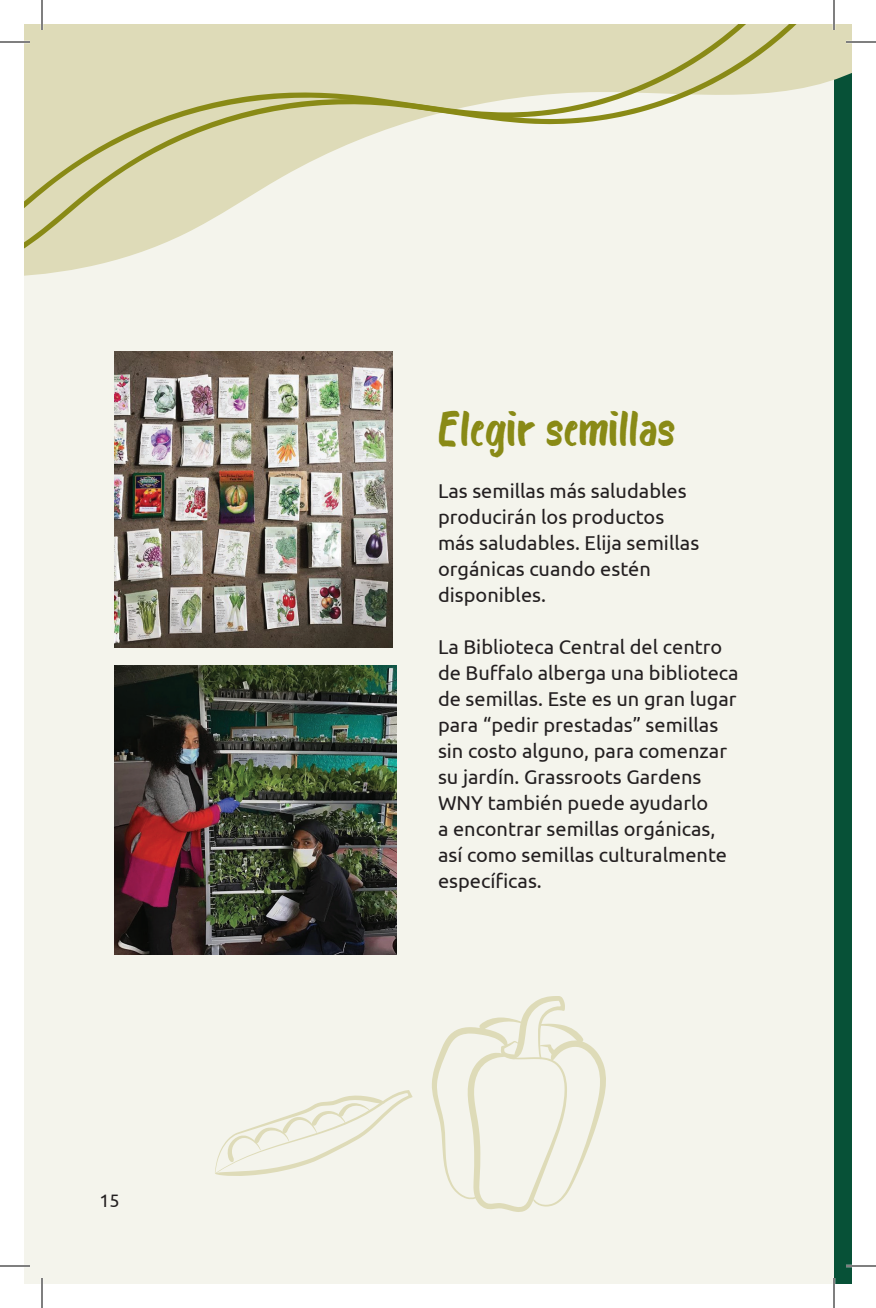
<style>
.page{position:relative;width:876px;height:1308px;background:#fff}
.page>*{position:absolute;margin:0;border:0;box-sizing:border-box;transform-origin:0 0}
.t1{font:48px "Bosk";color:#898a16}
.t2{font:20px/26px "Ubuntu";color:#231f20}
.t3{font:18px "Ubuntu";color:#231f20}
</style>
<div class="page">
<div style="left:24px;top:24px;width:810px;height:1260px;background:#f4f4ec"></div>
<div style="left:834px;top:24px;width:18px;height:1260px;background:#075137"></div>
<svg style="left:801px;top:24px;width:43px;height:65px;background:#d6d6b5"></svg>
<svg style="left:24px;top:24px;width:777px;height:252px;fill:#dedbb8"></svg>
<img style="left:114px;top:352px;width:278px;height:296px">
<img style="left:114px;top:666px;width:282px;height:289px">
<svg style="left:215px;top:1090px;width:198px;height:86px"></svg>
<svg style="left:432px;top:996px;width:174px;height:216px"></svg>
<hr style="left:0;top:41px;width:30px;height:2px;background:#fff">
<hr style="left:846px;top:41px;width:30px;height:2px;background:#fff">
<hr style="left:0;top:1265px;width:30px;height:2px;background:#fff">
<hr style="left:846px;top:1265px;width:30px;height:2px;background:#fff">
<hr style="left:41px;top:0;width:2px;height:30px;background:#fff">
<hr style="left:41px;top:1278px;width:2px;height:30px;background:#fff">
<hr style="left:833px;top:0;width:2px;height:30px;background:#fff">
<hr style="left:833px;top:1278px;width:2px;height:30px;background:#fff">
<hr style="left:0;top:42px;width:30px;height:1px;background:#000">
<hr style="left:846px;top:42px;width:30px;height:1px;background:#000">
<hr style="left:0;top:1266px;width:30px;height:1px;background:#000">
<hr style="left:846px;top:1266px;width:30px;height:1px;background:#000">
<hr style="left:42px;top:0;width:1px;height:30px;background:#000">
<hr style="left:42px;top:1278px;width:1px;height:30px;background:#000">
<hr style="left:834px;top:0;width:1px;height:30px;background:#000">
<hr style="left:834px;top:1278px;width:1px;height:30px;background:#000">
<p class="t3" style="left:99px;top:1189px;width:22px">15</p>
<h1 class="t1" style="left:438px;top:399px;width:239px">Elegir semillas</h1>
<p class="t2" style="left:438px;top:477px;width:263px">Las semillas más saludables producirán los productos más saludables. Elija semillas orgánicas cuando estén disponibles.</p>
<p class="t2" style="left:438px;top:633px;width:302px">La Biblioteca Central del centro de Buffalo alberga una biblioteca de semillas. Este es un gran lugar para “pedir prestadas” semillas sin costo alguno, para comenzar su jardín. Grassroots Gardens<br>WNY también puede ayudarlo<br>a encontrar semillas orgánicas, así como semillas culturalmente específicas.</p>
</div>
